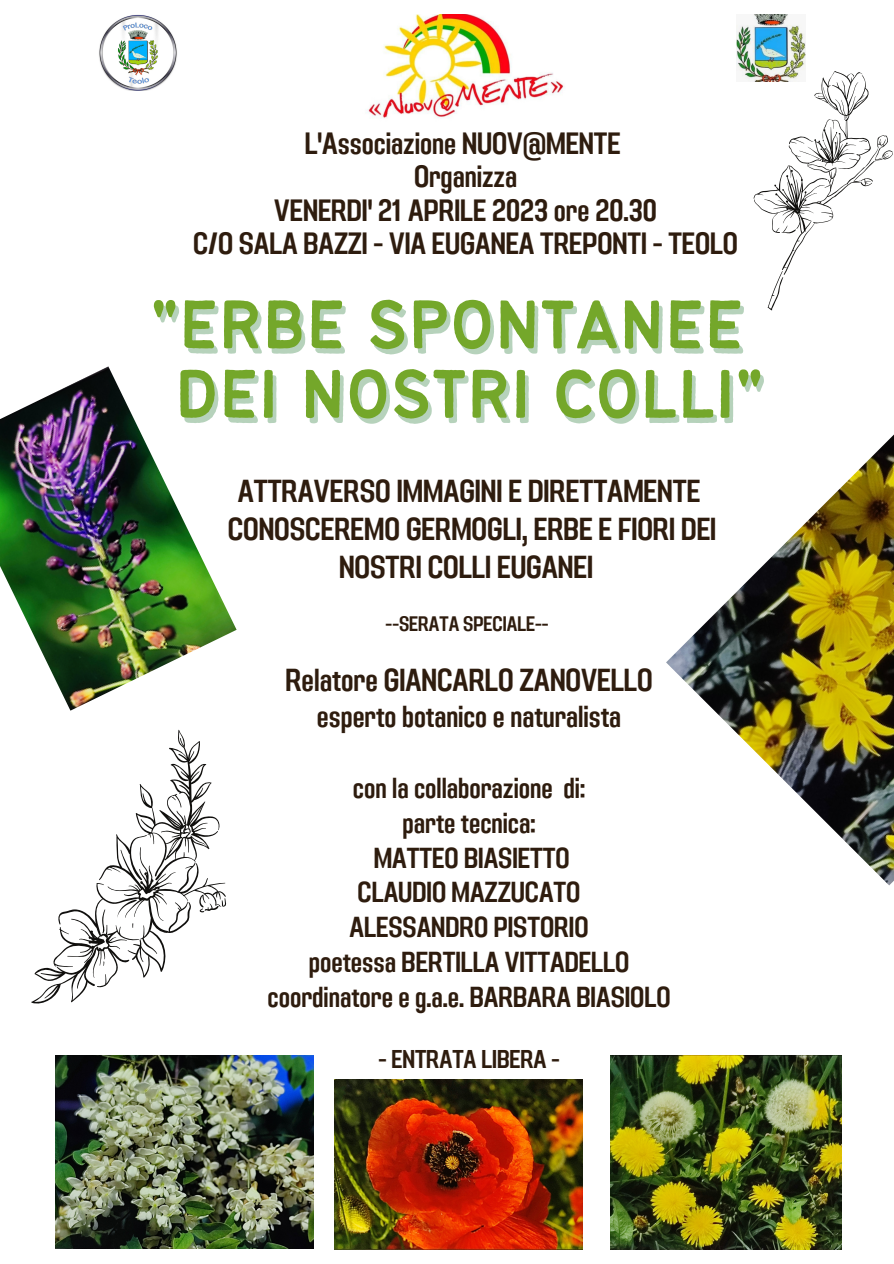
<style>
.page{position:relative;width:894px;height:1264px;background:#fff}
.page>*{position:absolute;margin:0;border:0;box-sizing:border-box;transform-origin:0 0}
.t1{font:75.6px/69.3px "Bantayog";color:#74a72a;text-align:center}
.t2{font:31.8px/38px "Adirek Sans 600";color:#2e1c0e;text-align:center}
.t3{font:30.75px/33.5px "Adirek Sans 600";color:#2e1c0e;text-align:center}
.t4{font:30.3px "Adirek Sans 600";color:#2e1c0e}
.t5{font:28.95px/34.7px "Adirek Sans 600";color:#2e1c0e;text-align:center}
.t6{font:25.8px "Adirek Sans 600";color:#2e1c0e}
.t7{font:21px "Adirek Sans 600";color:#2e1c0e}
</style>
<div class="page">
<img style="left:366px;top:14px;width:198px;height:104px">
<img style="left:736px;top:14px;width:68px;height:68px">
<img style="left:99px;top:14px;width:78px;height:77px">
<img style="left:334px;top:1079px;width:248px;height:170px">
<img style="left:0;top:366px;width:236px;height:344px">
<img style="left:56px;top:1055px;width:258px;height:193px">
<img style="left:610px;top:1055px;width:231px;height:194px">
<img style="left:666px;top:435px;width:227px;height:450px">
<svg style="left:753px;top:71px;width:140px;height:239px"></svg>
<svg style="left:31px;top:729px;width:195px;height:274px"></svg>
<p class="t3" style="left:193px;top:126px;width:546px">L'Associazione NUOV@MENTE<br>Organizza<br>VENERDI' 21 APRILE 2023 ore 20.30<br>C/O SALA BAZZI - VIA EUGANEA TREPONTI - TEOLO</p>
<h1 class="t1" style="left:150px;top:295px;width:614px">"ERBE SPONTANEE<br>DEI NOSTRI COLLI"</h1>
<p class="t2" style="left:228px;top:472px;width:490px">ATTRAVERSO IMMAGINI E DIRETTAMENTE<br>CONOSCEREMO GERMOGLI, ERBE E FIORI DEI<br>NOSTRI COLLI EUGANEI</p>
<p class="t7" style="left:385px;top:612px;width:164px">--SERATA SPECIALE--</p>
<p class="t2" style="left:285px;top:661px;width:368px">Relatore GIANCARLO ZANOVELLO</p>
<p class="t4" style="left:317px;top:698px;width:305px">esperto botanico e naturalista</p>
<p class="t5" style="left:267px;top:771px;width:404px">con la collaborazione di:<br>parte tecnica:<br>MATTEO BIASIETTO<br>CLAUDIO MAZZUCATO<br>ALESSANDRO PISTORIO<br>poetessa BERTILLA VITTADELLO coordinatore e g.a.e. BARBARA BIASIOLO</p>
<p class="t6" style="left:378px;top:1044px;width:183px">- ENTRATA LIBERA -</p>
</div>
